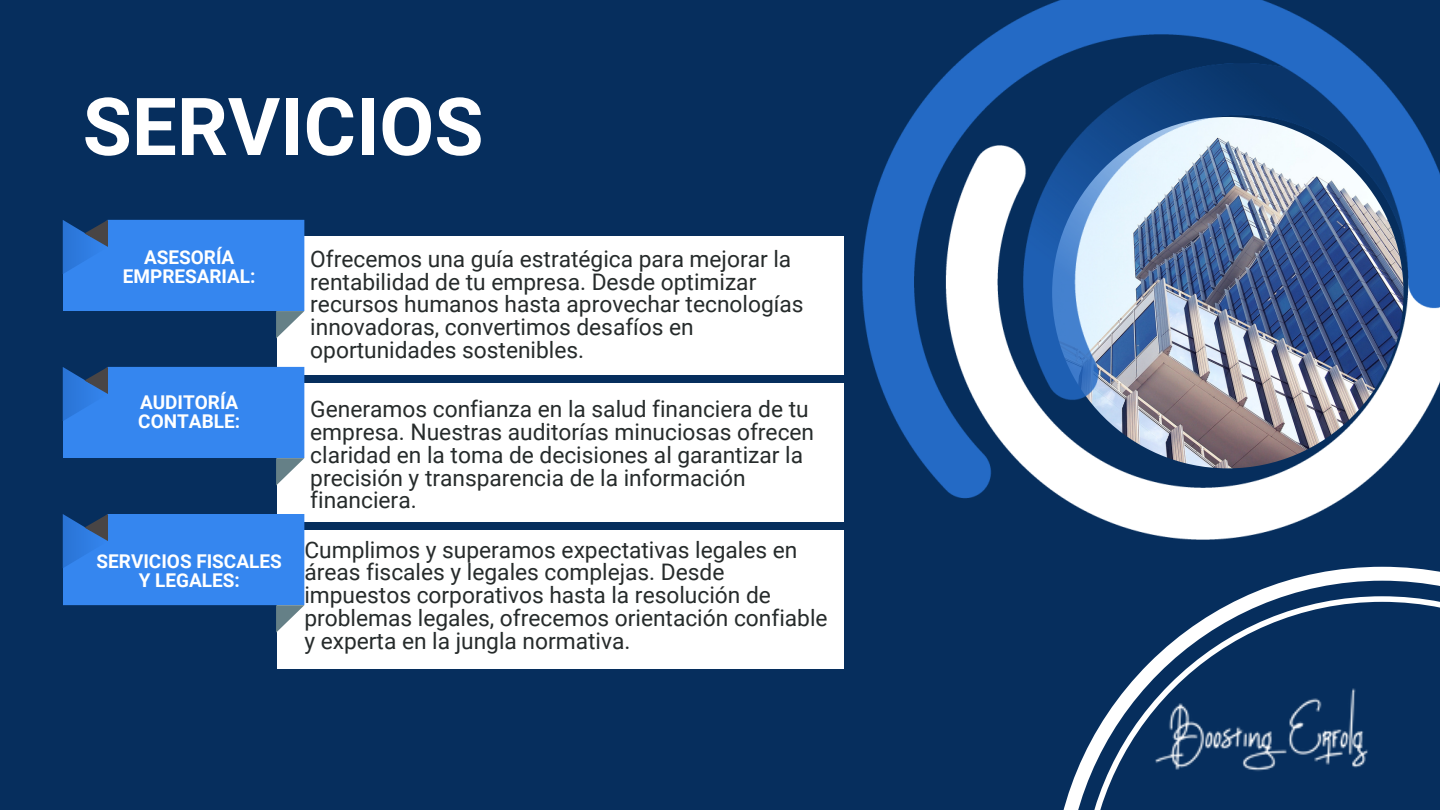
<style>
.page{position:relative;width:1440px;height:810px;background:#062e5d}
.page>*{position:absolute;margin:0;border:0;box-sizing:border-box;transform-origin:0 0}
.t1{font:700 80px "Roboto";color:#fff}
.t2{font:22.8px/22.8px "Roboto";color:#262b2b}
.t3{font:700 19px/19px "Roboto";color:#fff;text-align:center}
</style>
<div class="page">
<div style="left:277px;top:236px;width:567px;height:139px;background:#fff"></div>
<div style="left:277px;top:383px;width:567px;height:139px;background:#fff"></div>
<div style="left:277px;top:530px;width:567px;height:139px;background:#fff"></div>
<svg style="left:63px;top:220px;width:241px;height:119px"></svg>
<svg style="left:63px;top:367px;width:241px;height:119px"></svg>
<svg style="left:63px;top:514px;width:241px;height:119px"></svg>
<img style="left:862px;top:0;width:578px;height:539px">
<svg style="left:1063px;top:567px;width:377px;height:243px"></svg>
<svg style="left:1082px;top:596px;width:358px;height:214px"></svg>
<p class="t1" style="left:83px;top:81px;width:402px">SERVICIOS</p>
<p class="t3" style="left:123px;top:248px;width:134px">ASESORÍA<br>EMPRESARIAL:</p>
<p class="t2" style="left:310px;top:248px;width:495px">Ofrecemos una guía estratégica para mejorar la rentabilidad de tu empresa. Desde optimizar recursos humanos hasta aprovechar tecnologías innovadoras, convertimos desafíos en oportunidades sostenibles.</p>
<p class="t2" style="left:310px;top:398px;width:505px">Generamos confianza en la salud financiera de tu empresa. Nuestras auditorías minuciosas ofrecen claridad en la toma de decisiones al garantizar la precisión y transparencia de la información financiera.</p>
<p class="t2" style="left:304px;top:538px;width:525px">Cumplimos y superamos expectativas legales en áreas fiscales y legales complejas. Desde impuestos corporativos hasta la resolución de problemas legales, ofrecemos orientación confiable y experta en la jungla normativa.</p>
<p class="t3" style="left:138px;top:393px;width:103px;text-align:left">AUDITORÍA<br>CONTABLE:</p>
<p class="t3" style="left:97px;top:552px;width:187px">SERVICIOS FISCALES<br>Y LEGALES:</p>
</div>
